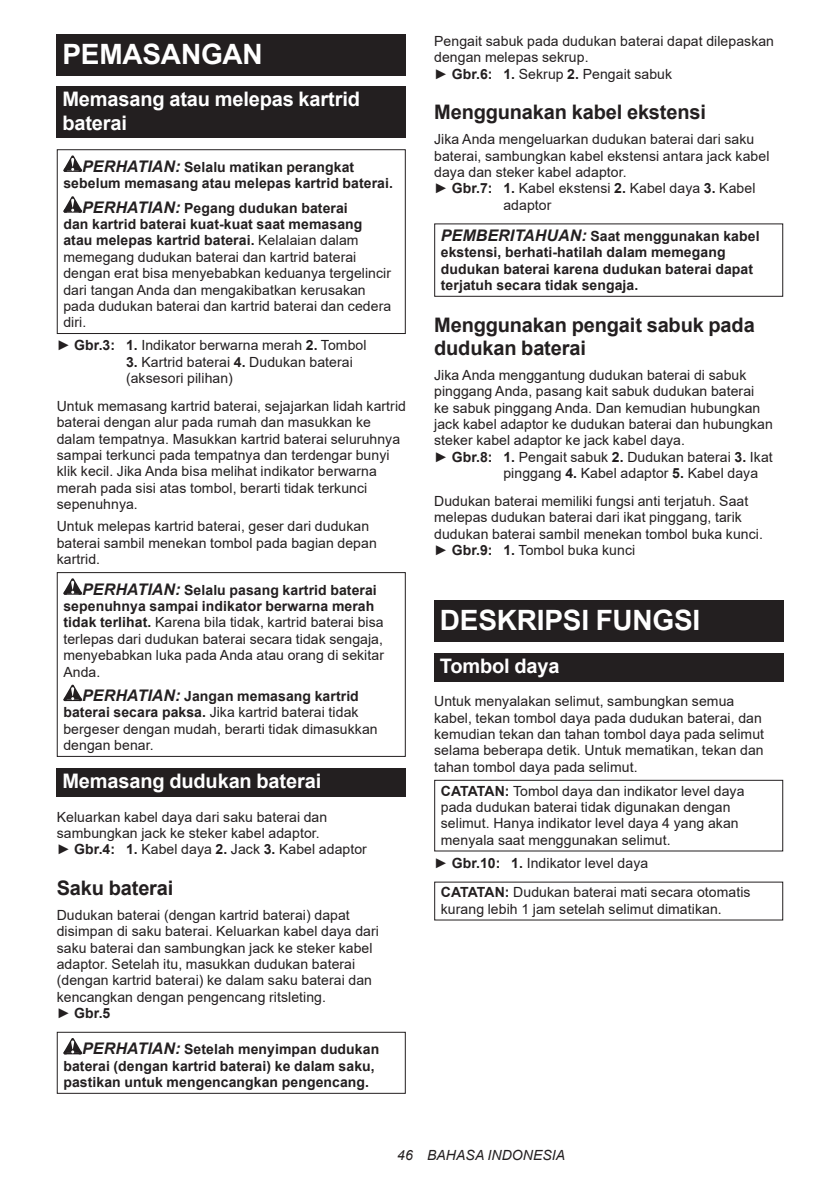
<style>
.page{position:relative;width:840px;height:1191px;background:#fff}
.page>*{position:absolute;margin:0;border:0;box-sizing:border-box;transform-origin:0 0}
.t1{font:700 28px "Arial";letter-spacing:-.01em;color:#fff}
.t2{font:700 20px/23.4px "Arial";letter-spacing:-.01em;color:#231f20}
.t3{font:700 20px/23.4px "Arial";letter-spacing:-.01em;color:#fff}
.t4{font:14px/16.4px "Arial";letter-spacing:.005em;color:#231f20}
.t5{font:700 14px/16.4px "Arial";letter-spacing:.005em;color:#231f20}
.t6{font:italic 14px "Arial";letter-spacing:.005em;color:#231f20}
.s1{font-style:italic;font-size:16px}
.s2{font-weight:700;font-style:italic;font-size:16px}
.s3{font-weight:700}
</style>
<div class="page">
<div style="left:57px;top:34px;width:348px;height:41px;background:#231f20"></div>
<div style="left:57px;top:86px;width:348px;height:52px;background:#231f20"></div>
<svg style="left:63px;top:155px;width:19px;height:17px"></svg>
<svg style="left:63px;top:196px;width:19px;height:17px"></svg>
<div style="left:57px;top:149px;width:348px;height:185px;border:1px solid #231f20"></div>
<svg style="left:63px;top:578px;width:19px;height:16px"></svg>
<svg style="left:63px;top:684px;width:19px;height:17px"></svg>
<div style="left:57px;top:572px;width:348px;height:185px;border:1px solid #231f20"></div>
<div style="left:57px;top:768px;width:348px;height:28px;background:#231f20"></div>
<svg style="left:63px;top:1038px;width:19px;height:16px"></svg>
<div style="left:57px;top:1031px;width:348px;height:62px;border:1px solid #231f20"></div>
<div style="left:434px;top:223px;width:348px;height:74px;border:1px solid #231f20"></div>
<div style="left:434px;top:600px;width:348px;height:41px;background:#231f20"></div>
<div style="left:434px;top:653px;width:348px;height:28px;background:#231f20"></div>
<div style="left:434px;top:780px;width:348px;height:71px;border:1px solid #231f20"></div>
<h1 class="t1" style="left:62px;top:34px;width:202px">PEMASANGAN</h1>
<h2 class="t3" style="left:62px;top:88px;width:299px">Memasang atau melepas kartrid baterai</h2>
<p class="t5" style="left:63px;top:159px;width:331px;text-indent:19px"><span class="s1">PERHATIAN:</span> Selalu matikan perangkat sebelum memasang atau melepas kartrid baterai.</p>
<p class="t4" style="left:63px;top:199px;width:329px;text-indent:19px"><span class="s2">PERHATIAN:</span> <span class="s3">Pegang dudukan baterai<br>dan kartrid baterai kuat-kuat saat memasang atau melepas kartrid baterai.</span> Kelalaian dalam memegang dudukan baterai dan kartrid baterai dengan erat bisa menyebabkan keduanya tergelincir dari tangan Anda dan mengakibatkan kerusakan pada dudukan baterai dan kartrid baterai dan cedera diri.</p>
<p class="t4" style="left:57px;top:337px;width:311px">► <span class="s3">Gbr.3: 1.</span> Indikator berwarna merah <span class="s3">2.</span> Tombol</p>
<p class="t4" style="left:126px;top:353px;width:228px"><span class="s3">3.</span> Kartrid baterai <span class="s3">4.</span> Dudukan baterai (aksesori pilihan)</p>
<p class="t4" style="left:57px;top:398px;width:350px">Untuk memasang kartrid baterai, sejajarkan lidah kartrid baterai dengan alur pada rumah dan masukkan ke dalam tempatnya. Masukkan kartrid baterai seluruhnya sampai terkunci pada tempatnya dan terdengar bunyi klik kecil. Jika Anda bisa melihat indikator berwarna merah pada sisi atas tombol, berarti tidak terkunci sepenuhnya.</p>
<p class="t4" style="left:57px;top:518px;width:321px">Untuk melepas kartrid baterai, geser dari dudukan baterai sambil menekan tombol pada bagian depan kartrid.</p>
<p class="t4" style="left:63px;top:581px;width:322px;text-indent:19px"><span class="s2">PERHATIAN:</span> <span class="s3">Selalu pasang kartrid baterai sepenuhnya sampai indikator berwarna merah tidak terlihat.</span> Karena bila tidak, kartrid baterai bisa terlepas dari dudukan baterai secara tidak sengaja, menyebabkan luka pada Anda atau orang di sekitar Anda.</p>
<p class="t4" style="left:63px;top:688px;width:315px;text-indent:19px"><span class="s2">PERHATIAN:</span> <span class="s3">Jangan memasang kartrid baterai secara paksa.</span> Jika kartrid baterai tidak bergeser dengan mudah, berarti tidak dimasukkan dengan benar.</p>
<h2 class="t3" style="left:62px;top:769px;width:260px">Memasang dudukan baterai</h2>
<p class="t4" style="left:57px;top:808px;width:311px">Keluarkan kabel daya dari saku baterai dan sambungkan jack ke steker kabel adaptor.<br>► <span class="s3">Gbr.4: 1.</span> Kabel daya <span class="s3">2.</span> Jack <span class="s3">3.</span> Kabel adaptor</p>
<h2 class="t2" style="left:57px;top:876px;width:118px">Saku baterai</h2>
<p class="t4" style="left:57px;top:906px;width:323px">Dudukan baterai (dengan kartrid baterai) dapat disimpan di saku baterai. Keluarkan kabel daya dari saku baterai dan sambungkan jack ke steker kabel adaptor. Setelah itu, masukkan dudukan baterai (dengan kartrid baterai) ke dalam saku baterai dan kencangkan dengan pengencang ritsleting.<br>► <span class="s3">Gbr.5</span></p>
<p class="t5" style="left:63px;top:1041px;width:317px;text-indent:19px"><span class="s1">PERHATIAN:</span> Setelah menyimpan dudukan baterai (dengan kartrid baterai) ke dalam saku, pastikan untuk mengencangkan pengencang.</p>
<p class="t4" style="left:434px;top:33px;width:341px">Pengait sabuk pada dudukan baterai dapat dilepaskan dengan melepas sekrup.<br>► <span class="s3">Gbr.6: 1.</span> Sekrup <span class="s3">2.</span> Pengait sabuk</p>
<h2 class="t2" style="left:434px;top:101px;width:273px">Menggunakan kabel ekstensi</h2>
<p class="t4" style="left:434px;top:131px;width:321px">Jika Anda mengeluarkan dudukan baterai dari saku</p>
<p class="t4" style="left:434px;top:147px;width:336px">baterai, sambungkan kabel ekstensi antara jack kabel</p>
<p class="t4" style="left:434px;top:164px;width:194px">daya dan steker kabel adaptor.</p>
<p class="t4" style="left:434px;top:180px;width:322px">► <span class="s3">Gbr.7: 1.</span> Kabel ekstensi <span class="s3">2.</span> Kabel daya <span class="s3">3.</span> Kabel</p>
<p class="t4" style="left:503px;top:196px;width:49px">adaptor</p>
<p class="t5" style="left:440px;top:228px;width:320px"><span class="s1">PEMBERITAHUAN:</span> Saat menggunakan kabel ekstensi, berhati-hatilah dalam memegang dudukan baterai karena dudukan baterai dapat terjatuh secara tidak sengaja.</p>
<h2 class="t2" style="left:434px;top:313px;width:322px">Menggunakan pengait sabuk pada dudukan baterai</h2>
<p class="t4" style="left:434px;top:367px;width:313px">Jika Anda menggantung dudukan baterai di sabuk</p>
<p class="t4" style="left:434px;top:383px;width:321px">pinggang Anda, pasang kait sabuk dudukan baterai</p>
<p class="t4" style="left:434px;top:399px;width:327px">ke sabuk pinggang Anda. Dan kemudian hubungkan</p>
<p class="t4" style="left:434px;top:416px;width:340px">jack kabel adaptor ke dudukan baterai dan hubungkan</p>
<p class="t4" style="left:434px;top:432px;width:252px">steker kabel adaptor ke jack kabel daya.</p>
<p class="t4" style="left:434px;top:448px;width:340px">► <span class="s3">Gbr.8: 1.</span> Pengait sabuk <span class="s3">2.</span> Dudukan baterai <span class="s3">3.</span> Ikat</p>
<p class="t4" style="left:503px;top:465px;width:256px">pinggang <span class="s3">4.</span> Kabel adaptor <span class="s3">5.</span> Kabel daya</p>
<p class="t4" style="left:434px;top:493px;width:330px">Dudukan baterai memiliki fungsi anti terjatuh. Saat melepas dudukan baterai dari ikat pinggang, tarik dudukan baterai sambil menekan tombol buka kunci. ► <span class="s3">Gbr.9: 1.</span> Tombol buka kunci</p>
<h1 class="t1" style="left:439px;top:600px;width:262px">DESKRIPSI FUNGSI</h1>
<h2 class="t3" style="left:439px;top:654px;width:121px">Tombol daya</h2>
<p class="t4" style="left:434px;top:693px;width:331px">Untuk menyalakan selimut, sambungkan semua kabel, tekan tombol daya pada dudukan baterai, dan kemudian tekan dan tahan tombol daya pada selimut selama beberapa detik. Untuk mematikan, tekan dan tahan tombol daya pada selimut.</p>
<p class="t4" style="left:440px;top:782px;width:305px"><span class="s3">CATATAN:</span> Tombol daya dan indikator level daya pada dudukan baterai tidak digunakan dengan selimut. Hanya indikator level daya 4 yang akan menyala saat menggunakan selimut.</p>
<p class="t4" style="left:440px;top:848px;width:311px;line-height:29.6px;text-indent:-7px">► <span class="s3">Gbr.10: 1.</span> Indikator level daya<br><span class="s3">CATATAN:</span> Dudukan baterai mati secara otomatis</p>
<p class="t4" style="left:440px;top:900px;width:282px">kurang lebih 1 jam setelah selimut dimatikan.</p>
<p class="t6" style="left:397px;top:1146px;width:169px">46 BAHASA INDONESIA</p>
</div>
